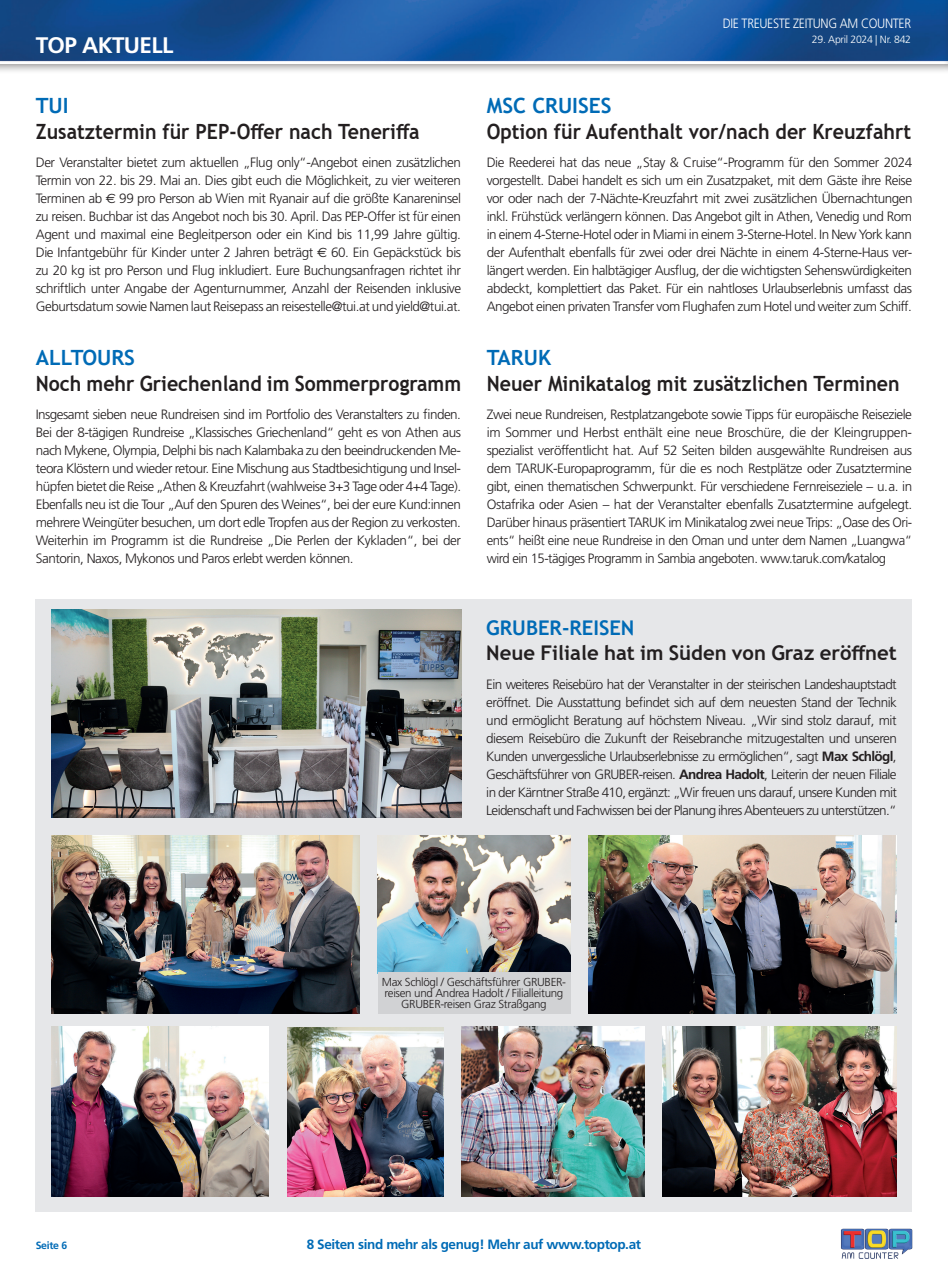
<style>
.page{position:relative;width:948px;height:1275px;background:#fff}
.page>*{position:absolute;margin:0;border:0;box-sizing:border-box;transform-origin:0 0}
.t1{font:700 22.5px "Frutiger";letter-spacing:-.03em;color:#fff}
.t2{font:700 21px "Trebuchet MS";color:#231f20;scale:.93 1}
.t3{font:700 21px "Trebuchet MS";color:#006bb6}
.t4{font:700 20.25px "Trebuchet MS";color:#231f20}
.t5{font:700 20.25px "Trebuchet MS";color:#006bb6}
.t6{font:300 13.5px/18px "Frutiger";letter-spacing:-.04em;color:#231f20;text-align:justify}
.t7{font:700 13.5px "Frutiger";letter-spacing:-.03em;color:#006bb6}
.t8{font:300 13.5px "Frutiger";letter-spacing:-.03em;color:#fff;scale:.9 1}
.t9{font:300 11.55px/10.8px "Frutiger";letter-spacing:-.03em;color:#231f20;text-align:center}
.t10{font:300 10.5px "Frutiger";letter-spacing:-.03em;color:#fff}
.t11{font:700 10.5px "Frutiger";letter-spacing:-.03em;color:#006bb6}
.s1{font-family:"Euro Sans";font-weight:400}
.s2{font-weight:700}
</style>
<div class="page">
<div style="left:36px;top:599px;width:876px;height:612px;background:#e6e7e9"></div>
<div style="left:0;top:0;width:947px;height:74px;background:#231f20;opacity:.5"></div>
<img style="left:0;top:0;width:942px;height:63px">
<img style="left:841px;top:1228px;width:72px;height:31px">
<div style="left:942px;top:0;width:5px;height:74px;background:#231f20;opacity:.5"></div>
<img style="left:51px;top:609px;width:410px;height:209px">
<img style="left:51px;top:835px;width:308px;height:178px">
<img style="left:51px;top:1027px;width:218px;height:170px">
<img style="left:287px;top:1028px;width:156px;height:169px">
<img style="left:461px;top:1027px;width:183px;height:170px">
<img style="left:662px;top:1027px;width:234px;height:170px">
<img style="left:589px;top:835px;width:307px;height:178px">
<img style="left:377px;top:835px;width:193px;height:137px">
<div style="left:377px;top:972px;width:193px;height:41px;background:#d1d2d4"></div>
<h1 class="t1" style="left:36px;top:32px;width:139px">TOP AKTUELL</h1>
<h2 class="t3" style="left:36px;top:93px;width:34px">TUI</h2>
<h2 class="t2" style="left:36px;top:118px;width:414px">Zusatztermin für PEP-Offer nach Teneriffa</h2>
<p class="t6" style="left:36px;top:154px;width:427px">Der Veranstalter bietet zum aktuellen „Flug only“-Angebot einen zusätzlichen Termin von 22. bis 29. Mai an. Dies gibt euch die Möglichkeit, zu vier weiteren Terminen ab <span class="s1">e</span> 99 pro Person ab Wien mit Ryanair auf die größte Kanareninsel zu reisen. Buchbar ist das Angebot noch bis 30. April. Das PEP-Offer ist für einen Agent und maximal eine Begleitperson oder ein Kind bis 11,99 Jahre gültig.<br>Die Infantgebühr für Kinder unter 2 Jahren beträgt <span class="s1">e</span> 60. Ein Gepäckstück bis zu 20 kg ist pro Person und Flug inkludiert. Eure Buchungsanfragen richtet ihr schriftlich unter Angabe der Agenturnummer, Anzahl der Reisenden inklusive Geburtsdatum sowie Namen laut Reisepass an reisestelle@tui.at und yield@tui.at.</p>
<h2 class="t3" style="left:36px;top:345px;width:101px">ALLTOURS</h2>
<h2 class="t2" style="left:36px;top:370px;width:459px">Noch mehr Griechenland im Sommerprogramm</h2>
<p class="t6" style="left:36px;top:406px;width:427px">Insgesamt sieben neue Rundreisen sind im Portfolio des Veranstalters zu finden.<br>Bei der 8-tägigen Rundreise „Klassisches Griechenland“ geht es von Athen aus nach Mykene, Olympia, Delphi bis nach Kalambaka zu den beeindruckenden Me&shy;teora Klöstern und wieder retour. Eine Mischung aus Stadtbesichtigung und Insel&shy;hüpfen bietet die Reise „Athen &amp; Kreuzfahrt (wahlweise 3+3 Tage oder 4+4 Tage).<br>Ebenfalls neu ist die Tour „Auf den Spuren des Weines“, bei der eure Kund:innen mehrere Weingüter besuchen, um dort edle Tropfen aus der Region zu verkosten.<br>Weiterhin im Programm ist die Rundreise „Die Perlen der Kykladen“, bei der Santorin, Naxos, Mykonos und Paros erlebt werden können.</p>
<p class="t8" style="left:722px;top:16px;width:211px">DIE TREUESTE ZEITUNG AM COUNTER</p>
<p class="t10" style="left:811px;top:33px;width:101px">29. April 2024 | Nr. 842</p>
<h2 class="t3" style="left:486px;top:93px;width:126px">MSC CRUISES</h2>
<h2 class="t2" style="left:486px;top:118px;width:458px">Option für Aufenthalt vor/nach der Kreuzfahrt</h2>
<p class="t6" style="left:486px;top:154px;width:427px">Die Reederei hat das neue „Stay &amp; Cruise“-Programm für den Sommer 2024 vorgestellt. Dabei handelt es sich um ein Zusatzpaket, mit dem Gäste ihre Reise vor oder nach der 7-Nächte-Kreuzfahrt mit zwei zusätzlichen Übernachtungen inkl. Frühstück verlängern können. Das Angebot gilt in Athen, Venedig und Rom in einem 4-Sterne-Hotel oder in Miami in einem 3-Sterne-Hotel. In New York kann der Aufenthalt ebenfalls für zwei oder drei Nächte in einem 4-Sterne-Haus ver&shy;längert werden. Ein halbtägiger Ausflug, der die wichtigsten Sehenswürdigkeiten abdeckt, komplettiert das Paket. Für ein nahtloses Urlaubserlebnis umfasst das Angebot einen privaten Transfer vom Flughafen zum Hotel und weiter zum Schiff.</p>
<h2 class="t3" style="left:486px;top:345px;width:66px">TARUK</h2>
<h2 class="t2" style="left:486px;top:370px;width:445px">Neuer Minikatalog mit zusätzlichen Terminen</h2>
<p class="t6" style="left:486px;top:406px;width:427px">Zwei neue Rundreisen, Restplatzangebote sowie Tipps für europäische Reiseziele im Sommer und Herbst enthält eine neue Broschüre, die der Kleingruppen&shy;spezialist veröffentlicht hat. Auf 52 Seiten bilden ausgewählte Rundreisen aus dem TARUK-Europaprogramm, für die es noch Restplätze oder Zusatztermine gibt, einen thematischen Schwerpunkt. Für verschiedene Fernreiseziele – u.a. in Ostafrika oder Asien – hat der Veranstalter ebenfalls Zusatztermine aufgelegt.<br>Darüber hinaus präsentiert TARUK im Minikatalog zwei neue Trips: „Oase des Ori&shy;ents“ heißt eine neue Rundreise in den Oman und unter dem Namen „Luangwa“ wird ein 15-tägiges Programm in Sambia angeboten. www.taruk.com/katalog</p>
<h3 class="t5" style="left:486px;top:615px;width:150px">GRUBER-REISEN</h3>
<h3 class="t4" style="left:486px;top:640px;width:412px">Neue Filiale hat im Süden von Graz eröffnet</h3>
<p class="t6" style="left:486px;top:676px;width:412px">Ein weiteres Reisebüro hat der Veranstalter in der steirischen Landeshauptstadt eröffnet. Die Ausstattung befindet sich auf dem neuesten Stand der Technik und ermöglicht Beratung auf höchstem Niveau. „Wir sind stolz darauf, mit diesem Reisebüro die Zukunft der Reisebranche mitzugestalten und unseren Kunden unvergessliche Urlaubserlebnisse zu ermöglichen“, sagt <span class="s2">Max Schlögl</span>, Geschäftsführer von GRUBER-reisen. <span class="s2">Andrea Hadolt</span>, Leiterin der neuen Filiale in der Kärntner Straße 410, ergänzt: „Wir freuen uns darauf, unsere Kunden mit Leidenschaft und Fachwissen bei der Planung ihres Abenteuers zu unterstützen.“</p>
<p class="t9" style="left:381px;top:977px;width:186px">Max Schlögl / Geschäftsführer GRUBER&shy;reisen und Andrea Hadolt / Filialleitung<br>GRUBER-reisen Graz Straßgang</p>
<p class="t11" style="left:36px;top:1239px;width:33px">Seite 6</p>
<p class="t7" style="left:307px;top:1236px;width:336px">8 Seiten sind mehr als genug! Mehr auf www.toptop.at</p>
</div>
